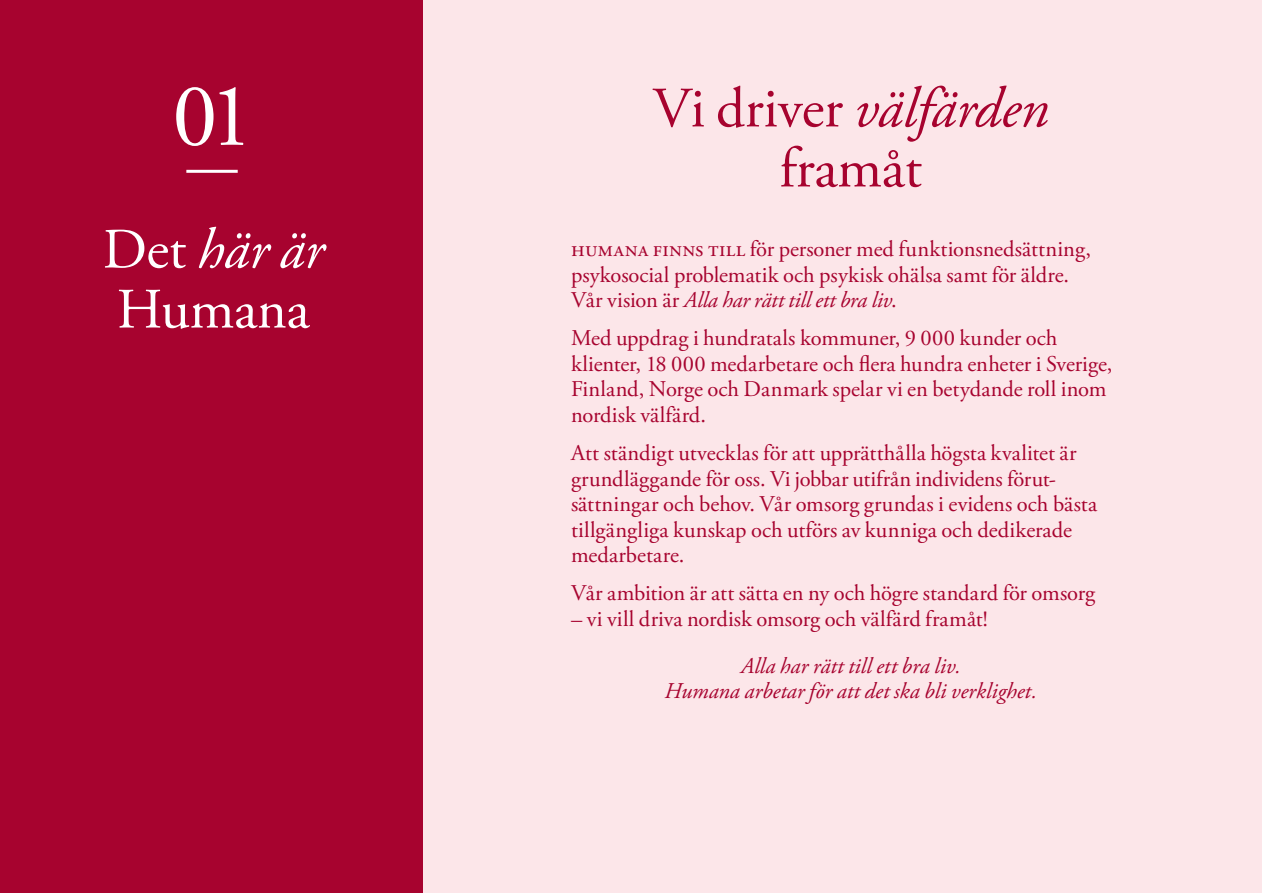
<style>
.page{position:relative;width:1262px;height:893px;background:#fff}
.page>*{position:absolute;margin:0;border:0;box-sizing:border-box;transform-origin:0 0}
.t1{font:90px "Adobe Garamond Pro";color:#fff}
.t2{font:57px/60px "Adobe Garamond Pro";color:#a7032f;text-align:center}
.t3{font:57px/60px "Adobe Garamond Pro";color:#fff}
.t4{font:22.5px/25.5px "Adobe Garamond Pro";color:#a7032f}
.t5{font:italic 22.5px/25.5px "Adobe Garamond Pro";color:#a7032f;text-align:center}
.s1{font-style:italic}
</style>
<div class="page">
<div style="left:422px;top:0;width:839px;height:893px;background:#fce6e9"></div>
<div style="left:0;top:0;width:422px;height:893px;background:#a7032f"></div>
<hr style="left:186px;top:170px;width:52px;height:3px;background:#fff">
<h1 class="t1" style="left:172px;top:62px;width:83px">01</h1>
<h2 class="t3" style="left:102px;top:221px;width:222px">Det <span class="s1">här är<br></span>Humana</h2>
<h2 class="t2" style="left:652px;top:80px;width:397px">Vi driver <span class="s1">välfärden </span>framåt</h2>
<p class="t4" style="left:571px;top:237px;width:521px">humana finns till för personer med funktionsnedsättning, psykosocial problematik och psykisk ohälsa samt för äldre.<br>Vår vision är <span class="s1">Alla har rätt till ett bra liv</span>.</p>
<p class="t4" style="left:571px;top:326px;width:543px">Med uppdrag i hundratals kommuner, 9 000 kunder och klienter, 18 000 medarbetare och flera hundra enheter i Sverige, Finland, Norge och Danmark spelar vi en betydande roll inom nordisk välfärd.</p>
<p class="t4" style="left:571px;top:441px;width:528px">Att ständigt utvecklas för att upprätthålla högsta kvalitet är grundläggande för oss. Vi jobbar utifrån individens förut&shy;sättningar och behov. Vår omsorg grundas i evidens och bästa tillgängliga kunskap och utförs av kunniga och dedikerade medarbetare.</p>
<p class="t4" style="left:571px;top:581px;width:525px">Vår ambition är att sätta en ny och högre standard för omsorg</p>
<p class="t4" style="left:571px;top:607px;width:418px">– vi vill driva nordisk omsorg och välfärd framåt!</p>
<p class="t5" style="left:664px;top:653px;width:374px">Alla har rätt till ett bra liv.<br>Humana arbetar för att det ska bli verklighet.</p>
</div>
